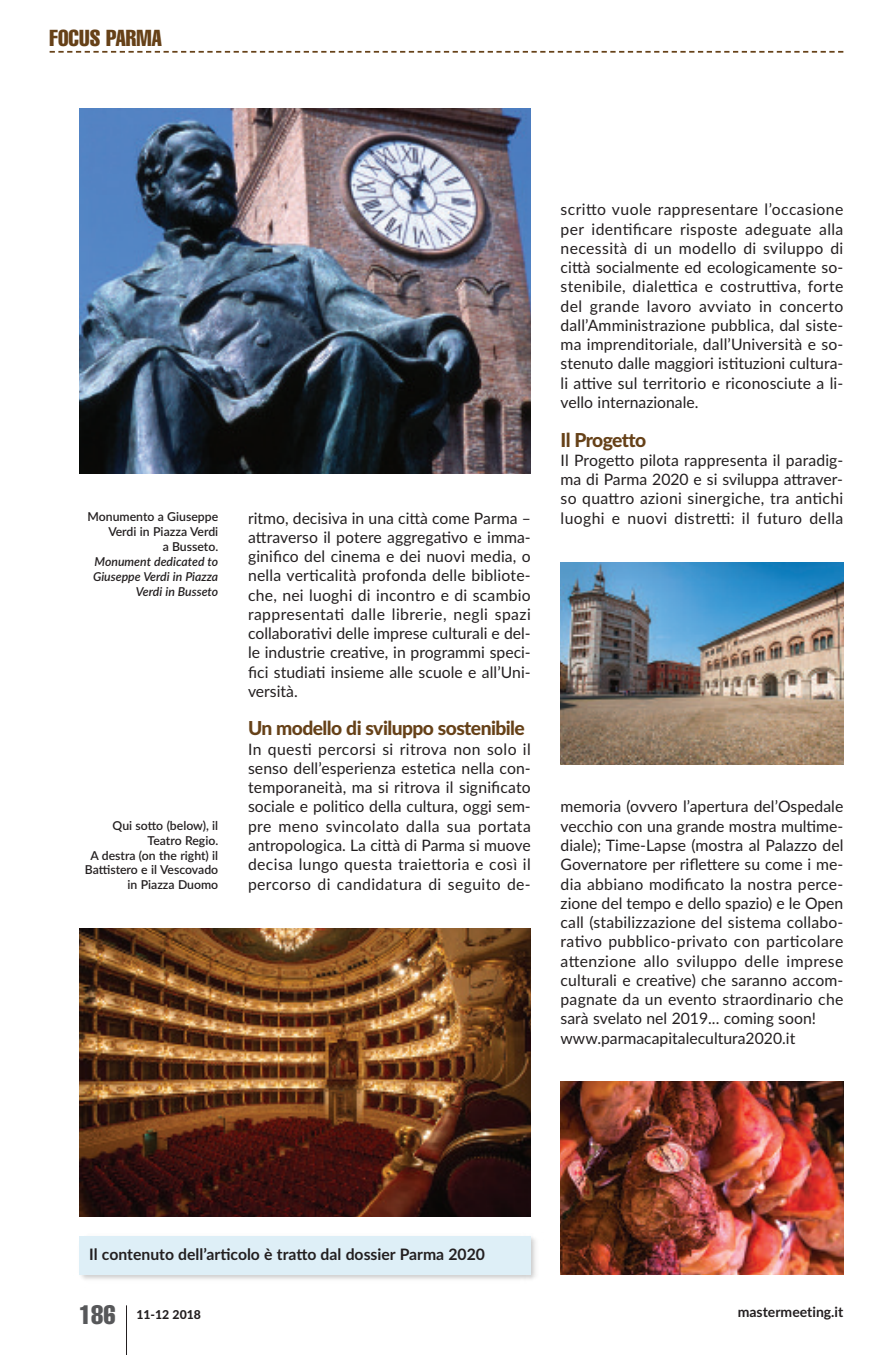
<style>
.page{position:relative;width:893px;height:1355px;background:#fff}
.page>*{position:absolute;margin:0;border:0;box-sizing:border-box;transform-origin:0 0}
.t1{font:extra-condensed 26.25px "Helvetica";color:#57585a}
.t2{font:extra-condensed 22.75px "Helvetica";color:#664118}
.t3{font:800 19.25px "Lato";letter-spacing:-.03em;color:#664118}
.t4{font:15.75px/19.2px "Lato";letter-spacing:.005em;color:#231f20;text-align:justify}
.t5{font:700 15.75px "Lato";color:#231f20}
.t6{font:700 14px "Lato";color:#231f20}
.t7{font:600 12.25px/14.9px "Lato";color:#231f20;text-align:right}
.t8{font:italic 600 12.25px/14.9px "Lato";color:#231f20;text-align:right}
.t9{font:800 12.25px "Lato";color:#231f20}
</style>
<div class="page">
<hr style="left:126px;top:1305px;width:1px;height:49px;background:#231f20">
<svg style="left:50px;top:51px;width:793px;height:2px"></svg>
<img style="left:79px;top:1237px;width:457px;height:42px">
<div style="left:79px;top:1235px;width:452px;height:39px;background:#deeff7"></div>
<img style="left:79px;top:928px;width:452px;height:288px">
<img style="left:561px;top:1081px;width:282px;height:193px">
<img style="left:561px;top:562px;width:282px;height:202px">
<img style="left:79px;top:108px;width:452px;height:365px">
<h2 class="t2" style="left:50px;top:30px;width:114px">FOCUS PARMA</h2>
<p class="t7" style="left:88px;top:509px;width:132px">Monumento a Giuseppe<br>Verdi in Piazza Verdi<br>a Busseto.</p>
<p class="t8" style="left:93px;top:554px;width:127px">Monument dedicated to<br>Giuseppe Verdi in Piazza<br>Verdi in Busseto</p>
<p class="t7" style="left:85px;top:818px;width:135px">Qui sotto (below), il<br>Teatro Regio.<br>A destra (on the right) il<br>Battistero e il Vescovado in Piazza Duomo</p>
<p class="t4" style="left:248px;top:508px;width:284px">ritmo, decisiva in una città come Parma – attraverso il potere aggregativo e imma&shy;ginifico del cinema e dei nuovi media, o nella verticalità profonda delle bibliote&shy;che, nei luoghi di incontro e di scambio rappresentati dalle librerie, negli spazi collaborativi delle imprese culturali e del&shy;le industrie creative, in programmi speci&shy;fici studiati insieme alle scuole e all’Uni&shy;versità.</p>
<p class="t3" style="left:248px;top:717px;width:278px">Un modello di sviluppo sostenibile</p>
<p class="t4" style="left:248px;top:739px;width:284px">In questi percorsi si ritrova non solo il senso dell’esperienza estetica nella con&shy;temporaneità, ma si ritrova il significato sociale e politico della cultura, oggi sem&shy;pre meno svincolato dalla sua portata antropologica. La città di Parma si muove decisa lungo questa traiettoria e così il percorso di candidatura di seguito de-</p>
<p class="t4" style="left:561px;top:200px;width:284px">scritto vuole rappresentare l’occasione per identificare risposte adeguate alla necessità di un modello di sviluppo di città socialmente ed ecologicamente so&shy;stenibile, dialettica e costruttiva, forte del grande lavoro avviato in concerto dall’Amministrazione pubblica, dal siste&shy;ma imprenditoriale, dall’Università e so&shy;stenuto dalle maggiori istituzioni cultura&shy;li attive sul territorio e riconosciute a li&shy;vello internazionale.</p>
<p class="t3" style="left:561px;top:428px;width:87px">Il Progetto</p>
<p class="t4" style="left:561px;top:450px;width:284px">Il Progetto pilota rappresenta il paradig&shy;ma di Parma 2020 e si sviluppa attraver&shy;so quattro azioni sinergiche, tra antichi luoghi e nuovi distretti: il futuro della</p>
<p class="t4" style="left:561px;top:797px;width:284px;text-align:left">memoria (ovvero l’apertura del’Ospedale vecchio con una grande mostra multime&shy;diale); Time-Lapse (mostra al Palazzo del Governatore per riflettere su come i me&shy;dia abbiano modificato la nostra perce&shy;zione del tempo e dello spazio) e le Open call (stabilizzazione del sistema collabo&shy;rativo pubblico-privato con particolare attenzione allo sviluppo delle imprese culturali e creative) che saranno accom&shy;pagnate da un evento straordinario che sarà svelato nel 2019... coming soon! www.parmacapitalecultura2020.it</p>
<p class="t5" style="left:89px;top:1244px;width:397px">Il contenuto dell’articolo è tratto dal dossier Parma 2020</p>
<h1 class="t1" style="left:79px;top:1305px;width:38px">186</h1>
<p class="t9" style="left:136px;top:1307px;width:66px">11-12 2018</p>
<p class="t6" style="left:738px;top:1303px;width:107px">mastermeeting.it</p>
</div>
